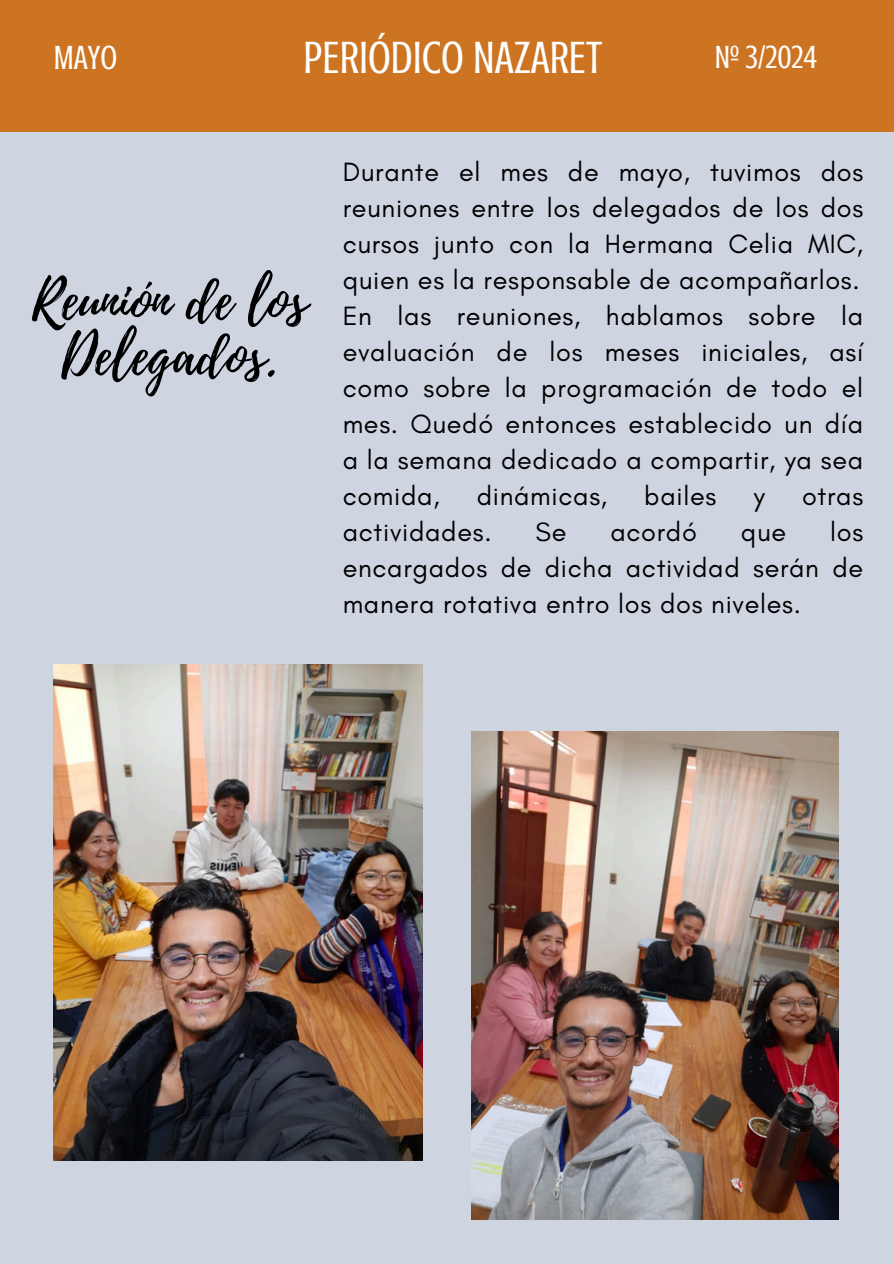
<style>
.page{position:relative;width:894px;height:1264px;background:#fff}
.page>*{position:absolute;margin:0;border:0;box-sizing:border-box;transform-origin:0 0}
.t1{font:55.35px/55.2px "Playlist Script";color:#000;text-align:center}
.t2{font:46.5px "Crushed";color:#fff}
.t3{font:34.5px "Crushed";color:#fff}
.t4{font:33px "Crushed";color:#fff}
.t5{font:27px/36px "Glacial Indifference";letter-spacing:.025em;color:#000;text-align:justify}
</style>
<div class="page">
<div style="left:0;top:0;width:893px;height:1263px;background:#ced5e1"></div>
<div style="left:0;top:0;width:893px;height:132px;background:#cd7423"></div>
<img style="left:54px;top:664px;width:368px;height:496px">
<img style="left:471px;top:731px;width:367px;height:488px">
<p class="t3" style="left:54px;top:39px;width:65px">MAYO</p>
<h1 class="t2" style="left:303px;top:32px;width:300px">PERIÓDICO NAZARET</h1>
<p class="t4" style="left:714px;top:39px;width:104px">Nº 3/2024</p>
<h3 class="t1" style="left:32px;top:274px;width:277px">Reunión de los<br>Delegados.</h3>
<p class="t5" style="left:342px;top:154px;width:522px">Durante el mes de mayo, tuvimos dos reuniones entre los delegados de los dos cursos junto con la Hermana Celia MIC, quien es la responsable de acompañarlos.</p>
<p class="t5" style="left:342px;top:298px;width:522px">En las reuniones, hablamos sobre la evaluación de los meses iniciales, así como sobre la programación de todo el mes. Quedó entonces establecido un día a la semana dedicado a compartir, ya sea comida,</p>
<p class="t5" style="left:476px;top:478px;width:132px">dinámicas,</p>
<p class="t5" style="left:644px;top:478px;width:73px">bailes</p>
<p class="t5" style="left:753px;top:478px;width:13px">y</p>
<p class="t5" style="left:801px;top:478px;width:63px">otras</p>
<p class="t5" style="left:342px;top:514px;width:150px">actividades.</p>
<p class="t5" style="left:535px;top:514px;width:32px">Se</p>
<p class="t5" style="left:610px;top:514px;width:88px">acordó</p>
<p class="t5" style="left:740px;top:514px;width:47px">que</p>
<p class="t5" style="left:342px;top:514px;width:522px;text-indent:487px">los encargados de dicha actividad serán de manera rotativa entro los dos niveles.</p>
</div>
